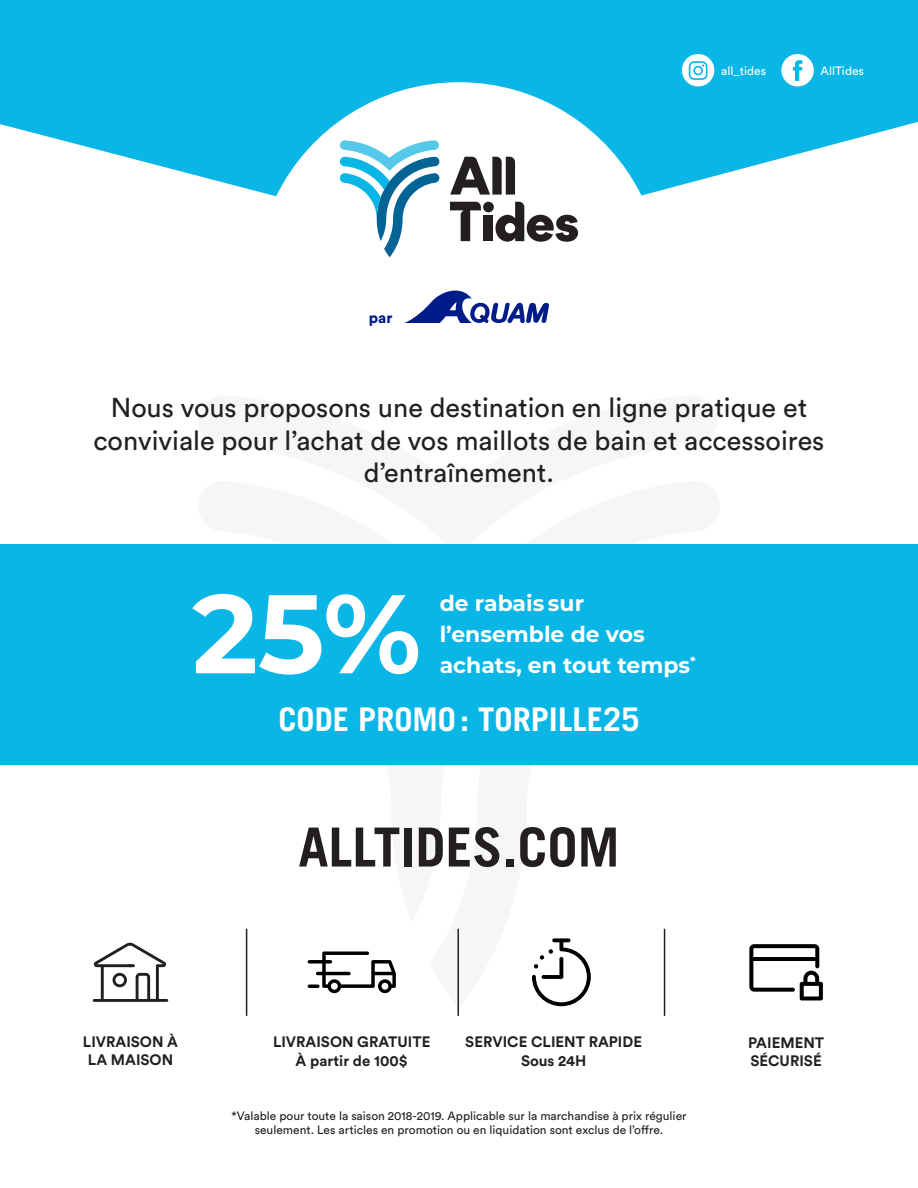
<style>
.page{position:relative;width:918px;height:1188px;background:#fff}
.page>*{position:absolute;margin:0;border:0;box-sizing:border-box;transform-origin:0 0}
.t1{font:700 111.6px "Montserrat";color:#fff}
.Texte_courant_-_Circ{font:700 54px "Trade Gothic LT Pro";color:#231f20}
.t2{font:700 32.55px "Trade Gothic LT Pro";color:#fff}
.Texte_courant_-_Circ-2{font:27px/32.4px "Circular Std";color:#231f20;text-align:center}
.t3{font:700 21.9px/31.3px "Montserrat";color:#fff}
.Intertitre_-_Circula{font:700 15px/18px "Circular Std";color:#231f20;text-align:center}
.Texte_courant_-_Circ-3{font:900 15px "Circular Std";color:#001c88}
.t4{font:700 12.75px "Montserrat";color:#fff}
.Texte_courant_-_Circ-4{font:12px/14.4px "Circular Std";color:#231f20;text-align:center}
.t5{font:12px "Circular Std";color:#fff}
</style>
<div class="page">
<svg style="left:0;top:0;width:918px;height:196px;fill:#0ab6e5"></svg>
<hr style="left:246px;top:929px;width:1px;height:87px;background:#231f20">
<hr style="left:458px;top:929px;width:1px;height:87px;background:#231f20">
<hr style="left:664px;top:929px;width:1px;height:87px;background:#231f20">
<svg style="left:93px;top:942px;width:75px;height:60px"></svg>
<svg style="left:749px;top:944px;width:74px;height:57px"></svg>
<svg style="left:308px;top:951px;width:88px;height:42px"></svg>
<svg style="left:532px;top:938px;width:59px;height:68px"></svg>
<svg style="left:404px;top:291px;width:145px;height:32px"></svg>
<div style="left:0;top:544px;width:918px;height:221px;background:#0ab6e5"></div>
<svg style="left:682px;top:54px;width:32px;height:32px"></svg>
<svg style="left:450px;top:157px;width:65px;height:38px"></svg>
<div style="left:484px;top:215px;width:9px;height:26px;background:#231f20"></div>
<div style="left:483px;top:202px;width:11px;height:10px;background:#231f20;border-radius:50%"></div>
<svg style="left:496px;top:202px;width:82px;height:40px"></svg>
<svg style="left:450px;top:202px;width:31px;height:39px"></svg>
<svg style="left:340px;top:140px;width:99px;height:117px"></svg>
<svg style="left:781px;top:54px;width:33px;height:32px"></svg>
<p class="Texte_courant_-_Circ-3" style="left:369px;top:308px;width:25px">par</p>
<p class="t5" style="left:721px;top:64px;width:46px">all_tides</p>
<p class="t5" style="left:821px;top:64px;width:45px">AllTides</p>
<p class="Texte_courant_-_Circ-2" style="left:93px;top:391px;width:733px">Nous vous proposons une destination en ligne pratique et conviviale pour l’achat de vos maillots de bain et accessoires d’entraînement.</p>
<p class="t1" style="left:192px;top:553px;width:230px">25%</p>
<p class="t3" style="left:440px;top:586px;width:146px">de rabais sur</p>
<p class="t3" style="left:440px;top:617px;width:252px">l’ensemble de vos achats, en tout temps</p>
<p class="t4" style="left:690px;top:652px;width:7px">*</p>
<p class="t2" style="left:279px;top:699px;width:362px">CODE PROMO: TORPILLE25</p>
<p class="Texte_courant_-_Circ" style="left:298px;top:814px;width:323px">ALLTIDES.COM</p>
<p class="Intertitre_-_Circula" style="left:83px;top:1033px;width:97px">LIVRAISON À<br>LA MAISON</p>
<p class="Intertitre_-_Circula" style="left:465px;top:1033px;width:178px">SERVICE CLIENT RAPIDE</p>
<p class="Intertitre_-_Circula" style="left:273px;top:1033px;width:159px">LIVRAISON GRATUITE</p>
<p class="Intertitre_-_Circula" style="left:296px;top:1051px;width:114px">À partir de 100$</p>
<p class="Intertitre_-_Circula" style="left:521px;top:1051px;width:67px">Sous 24H</p>
<p class="Texte_courant_-_Circ-4" style="left:231px;top:1108px;width:457px">*Valable pour toute la saison 2018-2019. Applicable sur la marchandise à prix régulier seulement. Les articles en promotion ou en liquidation sont exclus de l’offre.</p>
<p class="Intertitre_-_Circula" style="left:748px;top:1033px;width:78px;text-align:left">PAIEMENT<br>SÉCURISÉ</p>
</div>
